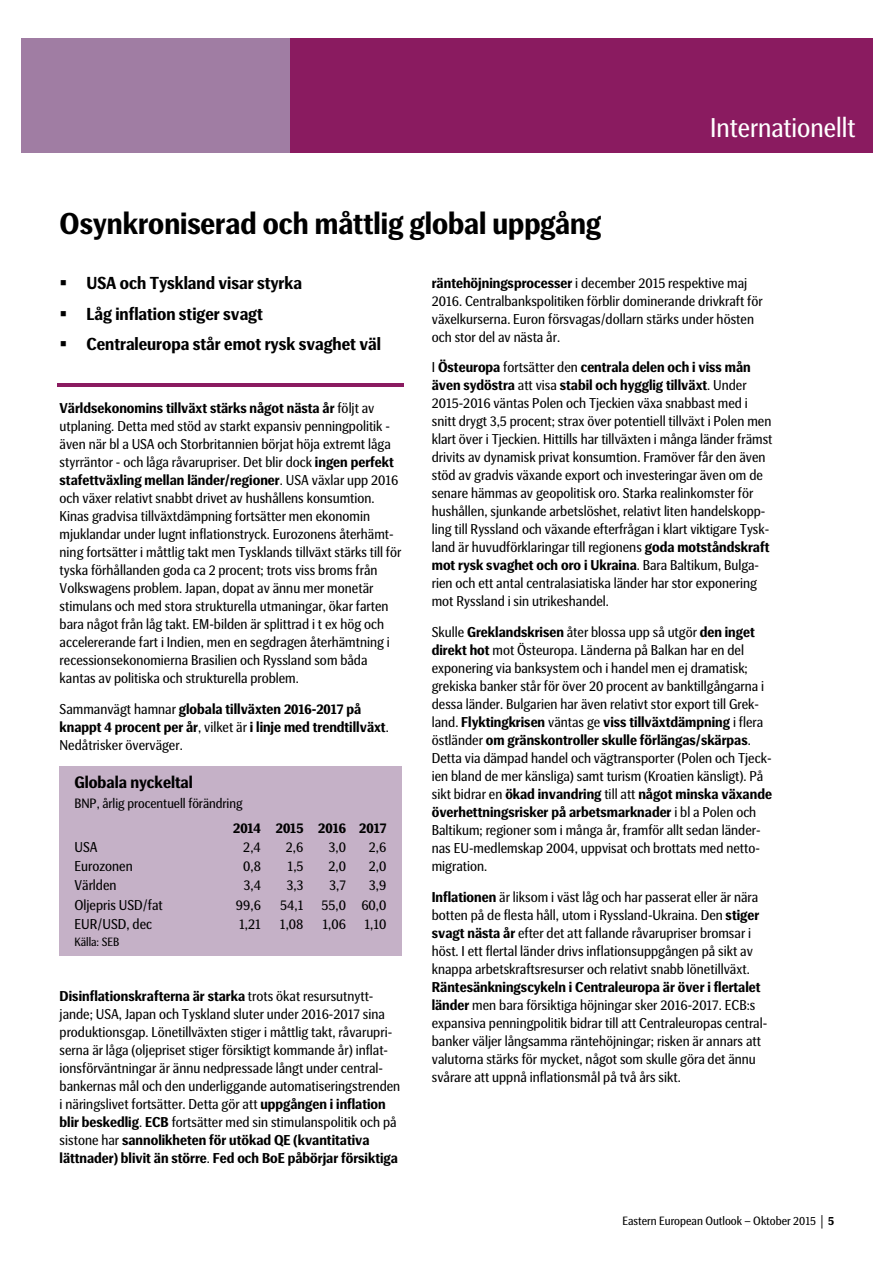
<style>
.page{position:relative;width:893px;height:1263px;background:#fff}
.page>*{position:absolute;margin:0;border:0;box-sizing:border-box;transform-origin:0 0}
.t1{font:700 30px "SEB Basic";color:#000}
.t2{font:27px "SEB Basic";color:#fff}
.t3{font:700 17.25px "SEB Basic";color:#000}
.t4{font:700 16.5px "SEB Basic";color:#000}
.t5{font:14.25px/18px "SEB Basic";color:#000}
.t6{font:700 14.25px/18px "SEB Basic";color:#000}
.t7{font:13.5px "SEB Basic";color:#000}
.t8{font:12px "SEB Basic";color:#000}
.s1{font-weight:700}
.s2{font-weight:400}
.s3{font-family:"Courier New"}
</style>
<div class="page">
<div style="left:22px;top:38px;width:268px;height:115px;background:#a07da3"></div>
<div style="left:290px;top:38px;width:582px;height:115px;background:#8a1b60"></div>
<hr style="left:57px;top:383px;width:347px;height:3px;background:#8a1b60">
<div style="left:60px;top:767px;width:342px;height:53px;background:#c5b1c7"></div>
<div style="left:60px;top:820px;width:159px;height:19px;background:#c5b1c7"></div>
<div style="left:219px;top:820px;width:43px;height:19px;background:#c5b1c7"></div>
<div style="left:262px;top:820px;width:42px;height:19px;background:#c5b1c7"></div>
<div style="left:304px;top:820px;width:43px;height:19px;background:#c5b1c7"></div>
<div style="left:347px;top:820px;width:55px;height:19px;background:#c5b1c7"></div>
<div style="left:60px;top:839px;width:159px;height:19px;background:#c5b1c7"></div>
<div style="left:219px;top:839px;width:43px;height:19px;background:#c5b1c7"></div>
<div style="left:262px;top:839px;width:42px;height:19px;background:#c5b1c7"></div>
<div style="left:304px;top:839px;width:43px;height:19px;background:#c5b1c7"></div>
<div style="left:347px;top:839px;width:55px;height:19px;background:#c5b1c7"></div>
<div style="left:60px;top:858px;width:159px;height:20px;background:#c5b1c7"></div>
<div style="left:219px;top:858px;width:43px;height:20px;background:#c5b1c7"></div>
<div style="left:262px;top:858px;width:42px;height:20px;background:#c5b1c7"></div>
<div style="left:304px;top:858px;width:43px;height:20px;background:#c5b1c7"></div>
<div style="left:347px;top:858px;width:55px;height:20px;background:#c5b1c7"></div>
<div style="left:60px;top:878px;width:159px;height:19px;background:#c5b1c7"></div>
<div style="left:219px;top:878px;width:43px;height:19px;background:#c5b1c7"></div>
<div style="left:262px;top:878px;width:42px;height:19px;background:#c5b1c7"></div>
<div style="left:304px;top:878px;width:43px;height:19px;background:#c5b1c7"></div>
<div style="left:347px;top:878px;width:55px;height:19px;background:#c5b1c7"></div>
<div style="left:60px;top:897px;width:159px;height:19px;background:#c5b1c7"></div>
<div style="left:219px;top:897px;width:43px;height:19px;background:#c5b1c7"></div>
<div style="left:262px;top:897px;width:42px;height:19px;background:#c5b1c7"></div>
<div style="left:304px;top:897px;width:43px;height:19px;background:#c5b1c7"></div>
<div style="left:347px;top:897px;width:55px;height:19px;background:#c5b1c7"></div>
<div style="left:60px;top:916px;width:159px;height:19px;background:#c5b1c7"></div>
<div style="left:219px;top:916px;width:43px;height:19px;background:#c5b1c7"></div>
<div style="left:262px;top:916px;width:42px;height:19px;background:#c5b1c7"></div>
<div style="left:304px;top:916px;width:43px;height:19px;background:#c5b1c7"></div>
<div style="left:347px;top:916px;width:55px;height:19px;background:#c5b1c7"></div>
<div style="left:60px;top:935px;width:342px;height:21px;background:#c5b1c7"></div>
<h2 class="t2" style="left:710px;top:116px;width:147px">Internationellt</h2>
<h1 class="t1" style="left:60px;top:212px;width:543px">Osynkroniserad och måttlig global uppgång</h1>
<p class="t3" style="left:60px;top:276px;width:244px">▪ USA och Tyskland visar styrka</p>
<p class="t3" style="left:60px;top:307px;width:205px">▪ Låg inflation stiger svagt</p>
<p class="t3" style="left:60px;top:337px;width:323px">▪ Centraleuropa står emot rysk svaghet väl</p>
<p class="t5" style="left:432px;top:275px;width:332px"><span class="s1">räntehöjningsprocesser</span> i december 2015 respektive maj 2016. Centralbankspolitiken förblir dominerande drivkraft för växelkurserna. Euron försvagas/dollarn stärks under hösten och stor del av nästa år.</p>
<p class="t5" style="left:432px;top:359px;width:342px">I <span class="s1">Östeuropa</span> fortsätter den <span class="s1">centrala delen och i viss mån även sydöstra</span> att visa <span class="s1">stabil och hygglig tillväxt</span>. Under 2015-2016 väntas Polen och Tjeckien växa snabbast med i snitt drygt 3,5 procent; strax över potentiell tillväxt i Polen men klart över i Tjeckien. Hittills har tillväxten i många länder främst drivits av dynamisk privat konsumtion. Framöver får den även stöd av gradvis växande export och investeringar även om de senare hämmas av geopolitisk oro. Starka realinkomster för hushållen, sjunkande arbetslöshet, relativt liten handelskopp&shy;ling till Ryssland och växande efterfrågan i klart viktigare Tysk&shy;land är huvudförklaringar till regionens <span class="s1">goda motståndskraft mot rysk svaghet och oro i Ukraina</span>. Bara Baltikum, Bulga&shy;rien och ett antal centralasiatiska länder har stor exponering mot Ryssland i sin utrikeshandel.</p>
<p class="t5" style="left:432px;top:624px;width:342px">Skulle <span class="s1">Greklandskrisen</span> åter blossa upp så utgör <span class="s1">den inget direkt hot</span> mot Östeuropa. Länderna på Balkan har en del exponering via banksystem och i handel men ej dramatisk; grekiska banker står för över 20 procent av banktillgångarna i dessa länder. Bulgarien har även relativt stor export till Grek&shy;land. <span class="s1">Flyktingkrisen</span> väntas ge <span class="s1">viss tillväxtdämpning</span> i flera östländer <span class="s1">om gränskontroller skulle förlängas/skärpas</span>.<br>Detta via dämpad handel och vägtransporter (Polen och Tjeck&shy;ien bland de mer känsliga) samt turism (Kroatien känsligt). På sikt bidrar en <span class="s1">ökad invandring</span> till att <span class="s1">något minska växande överhettningsrisker på arbetsmarknader</span> i bl a Polen och Baltikum; regioner som i många år, framför allt sedan länder&shy;nas EU-medlemskap 2004, uppvisat och brottats med netto&shy;migration.</p>
<p class="t5" style="left:432px;top:889px;width:329px"><span class="s1">Inflationen</span> är liksom i väst låg och har passerat eller är nära botten på de flesta håll, utom i Ryssland-Ukraina. Den <span class="s1">stiger svagt nästa år</span> efter det att fallande råvarupriser bromsar i höst. I ett flertal länder drivs inflationsuppgången på sikt av knappa arbetskraftsresurser och relativt snabb lönetillväxt.</p>
<p class="t5" style="left:432px;top:979px;width:337px"><span class="s1">Räntesänkningscykeln i Centraleuropa är över i flertalet länder</span> men bara försiktiga höjningar sker 2016-2017. ECB:s expansiva penningpolitik bidrar till att Centraleuropas central&shy;banker väljer långsamma räntehöjningar; risken är annars att valutorna stärks för mycket, något som skulle göra det ännu svårare att uppnå inflationsmål på två års sikt.</p>
<p class="t5" style="left:60px;top:400px;width:343px"><span class="s1">Världsekonomins tillväxt stärks något nästa år</span> följt av utplaning. Detta med stöd av starkt expansiv penningpolitik - även när bl a USA och Storbritannien börjat höja extremt låga styrräntor - och låga råvarupriser. Det blir dock <span class="s1">ingen perfekt stafettväxling mellan länder/regioner</span>. USA växlar upp 2016 och växer relativt snabbt drivet av hushållens konsumtion.<br>Kinas gradvisa tillväxtdämpning fortsätter men ekonomin mjuklandar under lugnt inflationstryck. Eurozonens återhämt&shy;ning fortsätter i måttlig takt men Tysklands tillväxt stärks till för tyska förhållanden goda ca 2 procent; trots viss broms från Volkswagens problem. Japan, dopat av ännu mer monetär stimulans och med stora strukturella utmaningar, ökar farten bara något från låg takt. EM-bilden är splittrad i t ex hög och accelererande fart i Indien, men en segdragen återhämtning i recessionsekonomierna Brasilien och Ryssland som båda kantas av politiska och strukturella problem.</p>
<p class="t6" style="left:60px;top:701px;width:330px"><span class="s2">Sammanvägt hamnar</span> globala tillväxten 2016-2017 på knappt 4 procent per år<span class="s2">, vilket är</span> i linje med trendtillväxt<span class="s2">.<br>Nedåtrisker överväger.</span></p>
<p class="t4" style="left:74px;top:775px;width:120px">Globala nyckeltal</p>
<p class="t7" style="left:74px;top:797px;width:170px">BNP, årlig procentuell förändring</p>
<p class="t6" style="left:233px;top:820px;width:155px">2014 2015 2016 2017</p>
<p class="t5" style="left:74px;top:839px;width:25px">USA</p>
<p class="t5" style="left:243px;top:839px;width:19px">2,4</p>
<p class="t5" style="left:286px;top:839px;width:19px">2,6</p>
<p class="t5" style="left:329px;top:839px;width:19px">3,0</p>
<p class="t5" style="left:369px;top:839px;width:19px">2,6</p>
<p class="t5" style="left:74px;top:858px;width:60px">Eurozonen</p>
<p class="t5" style="left:243px;top:858px;width:19px">0,8</p>
<p class="t5" style="left:287px;top:858px;width:17px">1,5</p>
<p class="t5" style="left:328px;top:858px;width:19px">2,0</p>
<p class="t5" style="left:369px;top:858px;width:19px">2,0</p>
<p class="t5" style="left:74px;top:877px;width:44px">Världen</p>
<p class="t5" style="left:244px;top:877px;width:19px">3,4</p>
<p class="t5" style="left:287px;top:877px;width:18px">3,3</p>
<p class="t5" style="left:329px;top:877px;width:18px">3,7</p>
<p class="t5" style="left:369px;top:877px;width:19px">3,9</p>
<p class="t5" style="left:74px;top:897px;width:90px">Oljepris USD/fat</p>
<p class="t5" style="left:236px;top:897px;width:27px">99,6</p>
<p class="t5" style="left:280px;top:897px;width:25px">54,1</p>
<p class="t5" style="left:321px;top:897px;width:66px">55,0 60,0</p>
<p class="t5" style="left:74px;top:916px;width:79px">EUR/USD, dec</p>
<p class="t5" style="left:239px;top:916px;width:23px">1,21</p>
<p class="t5" style="left:280px;top:916px;width:25px">1,08</p>
<p class="t5" style="left:322px;top:916px;width:25px">1,06</p>
<p class="t5" style="left:364px;top:916px;width:24px">1,10</p>
<p class="t8" style="left:74px;top:937px;width:46px">Källa: SEB</p>
<p class="t5" style="left:60px;top:988px;width:342px"><span class="s1">Disinflationskrafterna är starka</span> trots ökat resursutnytt&shy;jande; USA, Japan och Tyskland sluter under 2016-2017 sina produktionsgap. Lönetillväxten stiger i måttlig takt, råvarupri&shy;serna är låga (oljepriset stiger försiktigt kommande år) inflat&shy;ionsförväntningar är ännu nedpressade långt under central&shy;bankernas mål och den underliggande automatiseringstrenden i näringslivet fortsätter. Detta gör att <span class="s1">uppgången i inflation blir beskedlig</span>. <span class="s1">ECB</span> fortsätter med sin stimulanspolitik och på sistone har <span class="s1">sannolikheten för utökad QE (kvantitativa lättnader) blivit än större</span>. <span class="s1">Fed och BoE påbörjar försiktiga</span></p>
<p class="t8" style="left:622px;top:1216px;width:213px">Eastern European Outlook – Oktober 2015 <span class="s3">│</span> <span class="s1">5</span></p>
</div>
